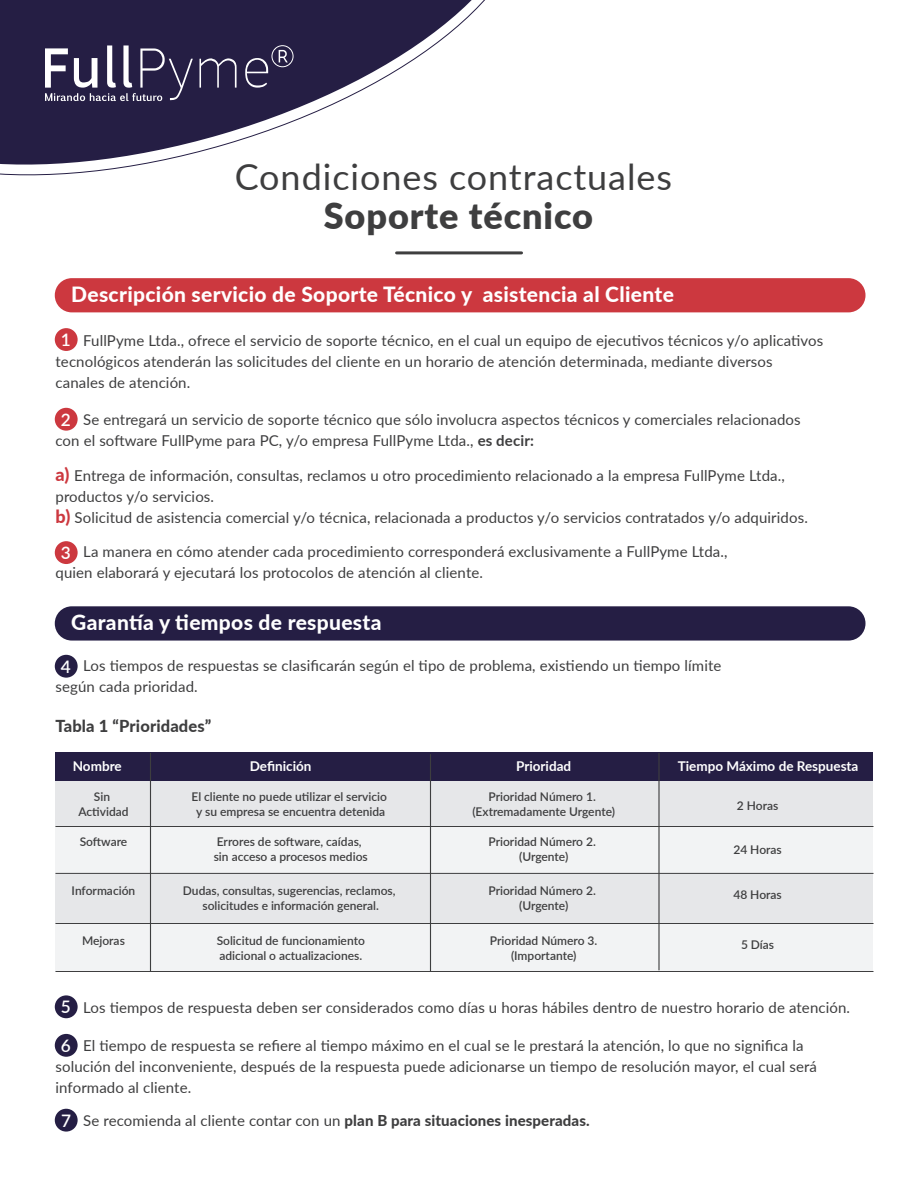
<style>
.page{position:relative;width:918px;height:1188px;background:#fff}
.page>*{position:absolute;margin:0;border:0;box-sizing:border-box;transform-origin:0 0}
.t1{font:36px "Lato";letter-spacing:.025em;color:#3e3e3f}
.t2{font:900 36px "Lato";letter-spacing:.025em;color:#3e3e3f}
.t3{font:800 21px "Lato";letter-spacing:.015em;color:#fff}
.t4{font:600 17.25px "Lato";color:#fff}
.t5{font:800 16.5px "Lato";letter-spacing:.01em;color:#3e3e3f}
.t6{font:15px/21px "Lato";letter-spacing:.01em;color:#3e3e3f}
.t7{font:700 13.5px "Lato";color:#fff}
.t8{font:600 12px/15px "Lato";color:#3e3e3f;text-align:center}
.s1{font-weight:700}
.s2{font-weight:800;font-size:18px;color:#cc383f}
.s3{font-weight:800}
</style>
<div class="page">
<svg style="left:0;top:0;width:485px;height:176px"></svg>
<svg style="left:199px;top:58px;width:38px;height:30px"></svg>
<svg style="left:245px;top:45px;width:49px;height:43px;background:#423b5c"></svg>
<svg style="left:45px;top:45px;width:148px;height:56px"></svg>
<hr style="left:397px;top:251px;width:125px;height:3px;background:#3e3e3f">
<div style="left:55px;top:278px;width:811px;height:34px;background:#cc383f;border-radius:17px"></div>
<div style="left:55px;top:328px;width:23px;height:23px;background:#cc383f;border-radius:50%"></div>
<div style="left:55px;top:606px;width:811px;height:35px;background:#251e44;border-radius:17px"></div>
<div style="left:55px;top:655px;width:23px;height:23px;background:#251e44;border-radius:50%"></div>
<div style="left:55px;top:541px;width:23px;height:23px;background:#cc383f;border-radius:50%"></div>
<div style="left:55px;top:408px;width:23px;height:23px;background:#cc383f;border-radius:50%"></div>
<div style="left:55px;top:995px;width:23px;height:23px;background:#251e44;border-radius:50%"></div>
<div style="left:55px;top:1034px;width:23px;height:23px;background:#251e44;border-radius:50%"></div>
<div style="left:55px;top:1109px;width:23px;height:23px;background:#251e44;border-radius:50%"></div>
<div style="left:56px;top:826px;width:817px;height:47px;background:#f2f3f4"></div>
<div style="left:56px;top:873px;width:817px;height:51px;background:#e6e7e9"></div>
<div style="left:56px;top:924px;width:817px;height:48px;background:#f2f3f4"></div>
<div style="left:56px;top:753px;width:817px;height:28px;background:#251e44"></div>
<div style="left:56px;top:781px;width:817px;height:45px;background:#e6e7e9"></div>
<hr style="left:150px;top:753px;width:1px;height:219px;background:#3e3e3f">
<hr style="left:658px;top:753px;width:2px;height:217px;background:#3e3e3f">
<hr style="left:430px;top:754px;width:1px;height:218px;background:#3e3e3f">
<hr style="left:56px;top:826px;width:817px;height:1px;background:#3e3e3f">
<hr style="left:56px;top:873px;width:817px;height:1px;background:#3e3e3f">
<hr style="left:56px;top:923px;width:817px;height:1px;background:#3e3e3f">
<hr style="left:56px;top:971px;width:817px;height:1px;background:#3e3e3f">
<h1 class="t1" style="left:235px;top:151px;width:439px">Condiciones contractuales</h1>
<h1 class="t2" style="left:324px;top:189px;width:271px">Soporte técnico</h1>
<h2 class="t3" style="left:71px;top:278px;width:604px">Descripción servicio de Soporte Técnico y asistencia al Cliente</h2>
<p class="t6" style="left:56px;top:329px;width:769px;text-indent:28px">FullPyme Ltda., ofrece el servicio de soporte técnico, en el cual un equipo de ejecutivos técnicos y/o aplicativos tecnológicos atenderán las solicitudes del cliente en un horario de atención determinada, mediante diversos canales de atención.</p>
<p class="t4" style="left:61px;top:327px;width:12px">1</p>
<p class="t4" style="left:61px;top:407px;width:12px">2</p>
<p class="t6" style="left:56px;top:408px;width:747px;text-indent:28px">Se entregará un servicio de soporte técnico que sólo involucra aspectos técnicos y comerciales relacionados con el software FullPyme para PC, y/o empresa FullPyme Ltda., <span class="s1">es decir:</span></p>
<p class="t6" style="left:55px;top:464px;width:754px"><span class="s2">a)</span> Entrega de información, consultas, reclamos u otro procedimiento relacionado a la empresa FullPyme Ltda., productos y/o servicios.<br><span class="s2">b)</span> Solicitud de asistencia comercial y/o técnica, relacionada a productos y/o servicios contratados y/o adquiridos.</p>
<p class="t4" style="left:61px;top:540px;width:12px">3</p>
<p class="t6" style="left:56px;top:541px;width:674px;text-indent:28px">La manera en cómo atender cada procedimiento corresponderá exclusivamente a FullPyme Ltda., quien elaborará y ejecutará los protocolos de atención al cliente.</p>
<h2 class="t3" style="left:71px;top:607px;width:312px">Garantía y tiempos de respuesta</h2>
<p class="t6" style="left:56px;top:654px;width:667px;text-indent:28px">Los tiempos de respuestas se clasificarán según el tipo de problema, existiendo un tiempo límite según cada prioridad.</p>
<p class="t4" style="left:61px;top:654px;width:12px">4</p>
<p class="t5" style="left:56px;top:713px;width:157px">Tabla 1 “Prioridades”</p>
<p class="t7" style="left:73px;top:757px;width:50px">Nombre</p>
<p class="t7" style="left:250px;top:757px;width:63px">Definición</p>
<p class="t7" style="left:516px;top:757px;width:57px">Prioridad</p>
<p class="t7" style="left:678px;top:757px;width:182px">Tiempo Máximo de Respuesta</p>
<p class="t8" style="left:78px;top:789px;width:52px">Sin<br>Actividad</p>
<p class="t8" style="left:191px;top:789px;width:197px">El cliente no puede utilizar el servicio y su empresa se encuentra detenida</p>
<p class="t8" style="left:472px;top:789px;width:144px">Prioridad Número 1. (Extremadamente Urgente)</p>
<p class="t8" style="left:737px;top:797px;width:43px">2 Horas</p>
<p class="t8" style="left:80px;top:834px;width:49px">Software</p>
<p class="t8" style="left:214px;top:834px;width:156px;text-align:left">Errores de software, caídas, sin acceso a procesos medios</p>
<p class="t8" style="left:488px;top:834px;width:109px">Prioridad Número 2. (Urgente)</p>
<p class="t8" style="left:733px;top:841px;width:50px">24 Horas</p>
<p class="t8" style="left:72px;top:883px;width:65px">Información</p>
<p class="t8" style="left:183px;top:883px;width:214px">Dudas, consultas, sugerencias, reclamos, solicitudes e información general.</p>
<p class="t8" style="left:488px;top:883px;width:109px">Prioridad Número 2. (Urgente)</p>
<p class="t8" style="left:733px;top:887px;width:50px">48 Horas</p>
<p class="t8" style="left:82px;top:933px;width:44px">Mejoras</p>
<p class="t8" style="left:217px;top:933px;width:150px;text-align:left">Solicitud de funcionamiento adicional o actualizaciones.</p>
<p class="t8" style="left:490px;top:933px;width:109px">Prioridad Número 3. (Importante)</p>
<p class="t8" style="left:741px;top:937px;width:35px">5 Días</p>
<p class="t4" style="left:61px;top:995px;width:12px">5</p>
<p class="t6" style="left:56px;top:1035px;width:763px;text-indent:28px">El tiempo de respuesta se refiere al tiempo máximo en el cual se le prestará la atención, lo que no significa la solución del inconveniente, después de la respuesta puede adicionarse un tiempo de resolución mayor, el cual será informado al cliente.</p>
<p class="t6" style="left:83px;top:996px;width:768px">Los tiempos de respuesta deben ser considerados como días u horas hábiles dentro de nuestro horario de atención.</p>
<p class="t4" style="left:61px;top:1033px;width:12px">6</p>
<p class="t4" style="left:61px;top:1108px;width:12px">7</p>
<p class="t6" style="left:83px;top:1110px;width:508px">Se recomienda al cliente contar con un <span class="s3">plan B para situaciones inesperadas.</span></p>
</div>
